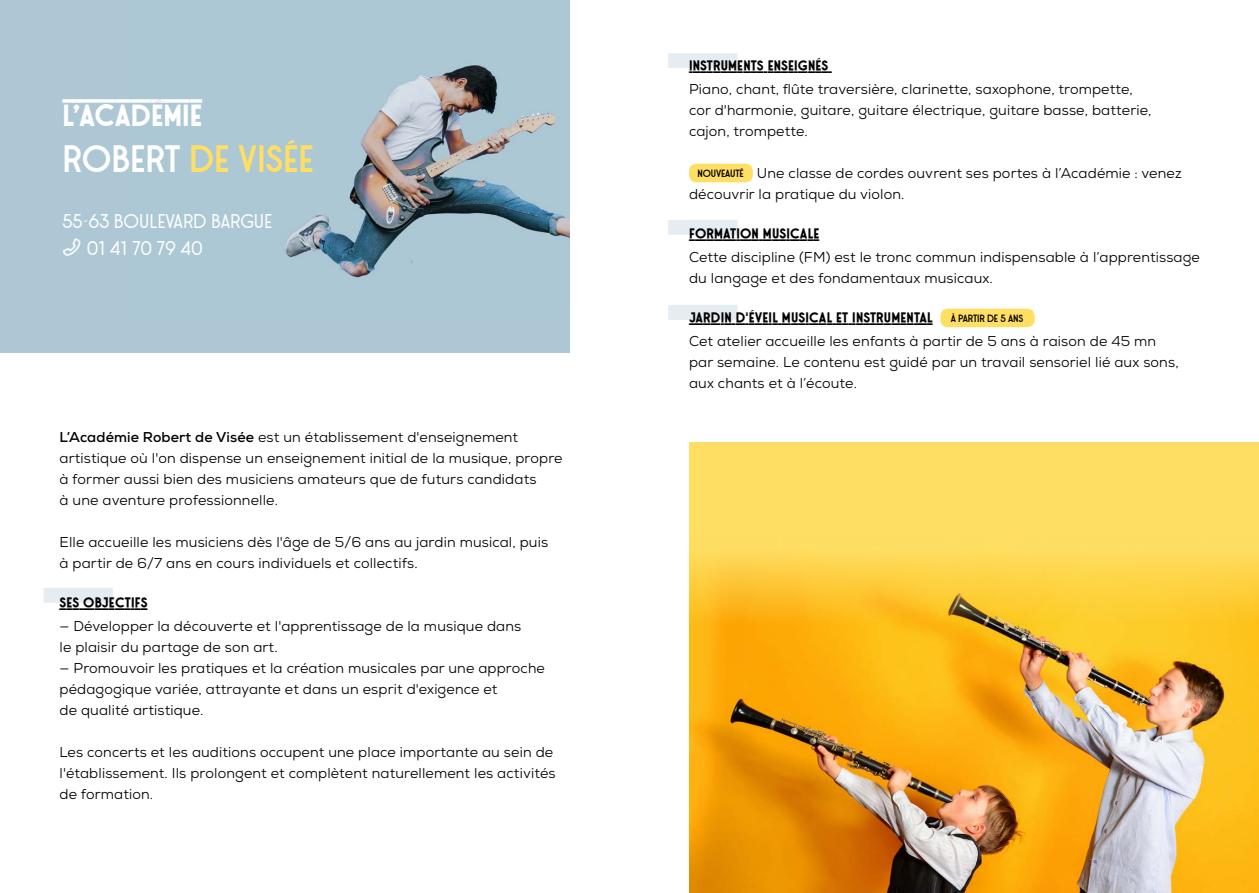
<style>
.page{position:relative;width:1259px;height:893px;background:#fff}
.page>*{position:absolute;margin:0;border:0;box-sizing:border-box;transform-origin:0 0}
.t1{font:38.1px "Stereonic L";color:#ffdf63}
.t2{font:38.1px "Stereonic L Overline";color:#fff}
.t3{font:19.8px/27.8px "Stereonic M";color:#fff}
.t4{font:18px "Stereonic L Underline";letter-spacing:.01em;color:#000}
.t5{font:14.25px/21px "Nexa";letter-spacing:.01em;color:#000}
.t6{font:10.5px "Stereonic L";letter-spacing:-.01em;color:#000}
.s1{color:#fff}
.s2{font-weight:700}
.s3{font-family:"Stereonic L";font-size:10.5px}
</style>
<div class="page">
<div style="left:44px;top:588px;width:69px;height:15px;background:#e6edf2"></div>
<div style="left:668px;top:53px;width:69px;height:15px;background:#e6edf2"></div>
<div style="left:668px;top:220px;width:69px;height:15px;background:#e6edf2"></div>
<div style="left:668px;top:305px;width:69px;height:15px;background:#e6edf2"></div>
<div style="left:689px;top:442px;width:570px;height:451px;background:#ffdf63"></div>
<div style="left:689px;top:164px;width:64px;height:18px;background:#ffdf63;border-radius:8px"></div>
<div style="left:940px;top:309px;width:94px;height:18px;background:#ffdf63;border-radius:8px"></div>
<div style="left:0;top:0;width:570px;height:353px;background:#adc7d4"></div>
<img style="left:285px;top:65px;width:285px;height:213px">
<img style="left:689px;top:556px;width:569px;height:337px">
<h1 class="t2" style="left:62px;top:99px;width:141px">L’ACADÉMIE</h1>
<h1 class="t1" style="left:62px;top:137px;width:253px"><span class="s1">ROBERT</span> DE VISÉE</h1>
<h2 class="t3" style="left:87px;top:208px;width:187px;text-indent:-24px">55-63 BOULEVARD BARGUE<br>01 41 70 79 40</h2>
<p class="t5" style="left:60px;top:426px;width:504px"><span class="s2">L’Académie Robert de Visée</span> est un établissement d'enseignement artistique où l'on dispense un enseignement initial de la musique, propre à former aussi bien des musiciens amateurs que de futurs candidats<br>à une aventure professionnelle.</p>
<p class="t5" style="left:60px;top:531px;width:490px">Elle accueille les musiciens dès l'âge de 5/6 ans au jardin musical, puis à partir de 6/7 ans en cours individuels et collectifs.</p>
<p class="t4" style="left:60px;top:593px;width:89px">SES OBJECTIFS</p>
<p class="t5" style="left:60px;top:615px;width:463px">— Développer la découverte et l'apprentissage de la musique dans le plaisir du partage de son art.</p>
<p class="t5" style="left:60px;top:657px;width:487px">— Promouvoir les pratiques et la création musicales par une approche pédagogique variée, attrayante et dans un esprit d'exigence et<br>de qualité artistique.</p>
<p class="t5" style="left:60px;top:741px;width:497px">Les concerts et les auditions occupent une place importante au sein de l'établissement. Ils prolongent et complètent naturellement les activités de formation.</p>
<p class="t4" style="left:689px;top:56px;width:141px">INSTRUMENTS ENSEIGNÉS</p>
<p class="t5" style="left:689px;top:79px;width:464px">Piano, chant, flûte traversière, clarinette, saxophone, trompette, cor d'harmonie, guitare, guitare électrique, guitare basse, batterie, cajon, trompette.</p>
<p class="t5" style="left:689px;top:163px;width:494px;text-indent:8px"><span class="s3">NOUVEAUTÉ</span> Une classe de cordes ouvrent ses portes à l’Académie : venez découvrir la pratique du violon.</p>
<p class="t4" style="left:689px;top:224px;width:132px">FORMATION MUSICALE</p>
<p class="t5" style="left:689px;top:247px;width:512px">Cette discipline (FM) est le tronc commun indispensable à l’apprentissage du langage et des fondamentaux musicaux.</p>
<p class="t4" style="left:689px;top:308px;width:245px">JARDIN D'ÉVEIL MUSICAL ET INSTRUMENTAL</p>
<p class="t6" style="left:950px;top:312px;width:74px">À PARTIR DE 5 ANS</p>
<p class="t5" style="left:689px;top:331px;width:491px">Cet atelier accueille les enfants à partir de 5 ans à raison de 45 mn par semaine. Le contenu est guidé par un travail sensoriel lié aux sons, aux chants et à l’écoute.</p>
</div>
